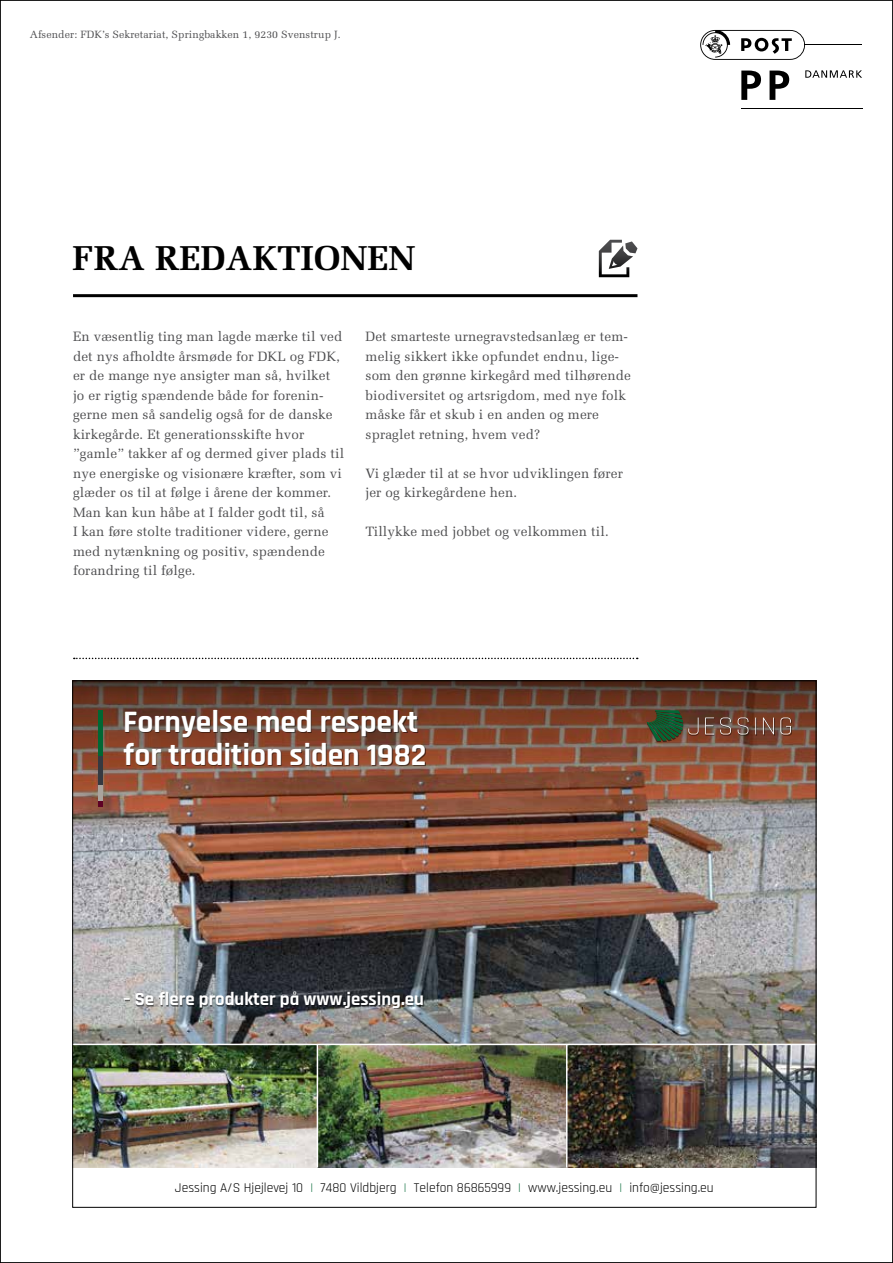
<style>
.page{position:relative;width:893px;height:1263px;background:#fff}
.page>*{position:absolute;margin:0;border:0;box-sizing:border-box;transform-origin:0 0}
.t1{font:700 34.5px "Melior";color:#000}
.t2{font:700 31.5px/33px "Rajdhani";color:#fff}
.t3{font:700 18.75px "Rajdhani";color:#fff}
.t4{font:13.5px/19.5px "Melior";letter-spacing:.01em;color:#4d4d4f}
.t5{font:13.5px "Rajdhani";color:#000}
.t6{font:10.5px "Melior";letter-spacing:.01em;color:#4d4d4f}
.s1{color:#006835}
</style>
<div class="page">
<img style="left:74px;top:852px;width:740px;height:192px">
<img style="left:74px;top:682px;width:740px;height:170px">
<img style="left:74px;top:1045px;width:492px;height:123px">
<img style="left:567px;top:1045px;width:247px;height:123px">
<hr style="left:317px;top:1044px;width:1px;height:124px;background:#fff">
<div style="left:98px;top:710px;width:5px;height:47px;background:#006834"></div>
<svg style="left:98px;top:801px;width:5px;height:6px"></svg>
<div style="left:98px;top:757px;width:5px;height:30px;background:#353941"></div>
<div style="left:98px;top:785px;width:5px;height:16px;background:#aaa49d"></div>
<div style="left:125px;top:711px;width:301px;height:298px;background:#000;opacity:.5"></div>
<div style="left:647px;top:711px;width:145px;height:31px;background:#000;opacity:.5"></div>
<svg style="left:705px;top:717px;width:9px;height:17px"></svg>
<svg style="left:720px;top:717px;width:11px;height:17px"></svg>
<svg style="left:738px;top:717px;width:10px;height:17px"></svg>
<svg style="left:755px;top:717px;width:1px;height:17px"></svg>
<svg style="left:763px;top:717px;width:11px;height:17px"></svg>
<svg style="left:780px;top:717px;width:11px;height:17px"></svg>
<svg style="left:647px;top:710px;width:52px;height:31px;background:#434f32"></svg>
<svg style="left:805px;top:70px;width:57px;height:8px"></svg>
<hr style="left:804px;top:44px;width:58px;height:1px;background:#000">
<hr style="left:741px;top:108px;width:121px;height:1px;background:#000">
<svg style="left:741px;top:71px;width:20px;height:29px"></svg>
<svg style="left:770px;top:71px;width:19px;height:29px"></svg>
<svg style="left:700px;top:30px;width:105px;height:30px"></svg>
<svg style="left:74px;top:658px;width:564px;height:1px"></svg>
<hr style="left:73px;top:294px;width:564px;height:3px;background:#000">
<svg style="left:599px;top:240px;width:38px;height:37px"></svg>
<p class="t6" style="left:30px;top:28px;width:312px">Afsender: FDK’s Sekretariat, Springbakken 1, 9230 Svenstrup J.</p>
<h1 class="t1" style="left:72px;top:238px;width:345px">FRA REDAKTIONEN</h1>
<p class="t4" style="left:73px;top:327px;width:273px">En væsentlig ting man lagde mærke til ved det nys afholdte årsmøde for DKL og FDK, er de mange nye ansigter man så, hvilket jo er rigtig spændende både for forenin&shy;gerne men så sandelig også for de danske kirkegårde. Et generationsskifte hvor ”gamle” takker af og dermed giver plads til nye energiske og visionære kræfter, som vi glæder os til at følge i årene der kommer.<br>Man kan kun håbe at I falder godt til, så<br>I kan føre stolte traditioner videre, gerne med nytænkning og positiv, spændende forandring til følge.</p>
<p class="t4" style="left:366px;top:327px;width:267px">Det smarteste urnegravstedsanlæg er tem&shy;melig sikkert ikke opfundet endnu, lige&shy;som den grønne kirkegård med tilhørende biodiversitet og artsrigdom, med nye folk måske får et skub i en anden og mere spraglet retning, hvem ved?</p>
<p class="t4" style="left:366px;top:464px;width:259px">Vi glæder til at se hvor udviklingen fører jer og kirkegårdene hen.</p>
<p class="t4" style="left:366px;top:522px;width:245px">Tillykke med jobbet og velkommen til.</p>
<h2 class="t2" style="left:123px;top:706px;width:304px">Fornyelse med respekt for tradition siden 1982</h2>
<h3 class="t3" style="left:123px;top:987px;width:302px">– Se flere produkter på www.jessing.eu</h3>
<p class="t5" style="left:175px;top:1179px;width:540px">Jessing A/S Hjejlevej 10 <span class="s1">|</span> 7480 Vildbjerg <span class="s1">|</span> Telefon 86865999 <span class="s1">|</span> www.jessing.eu <span class="s1">|</span> info@jessing.eu</p>
</div>
